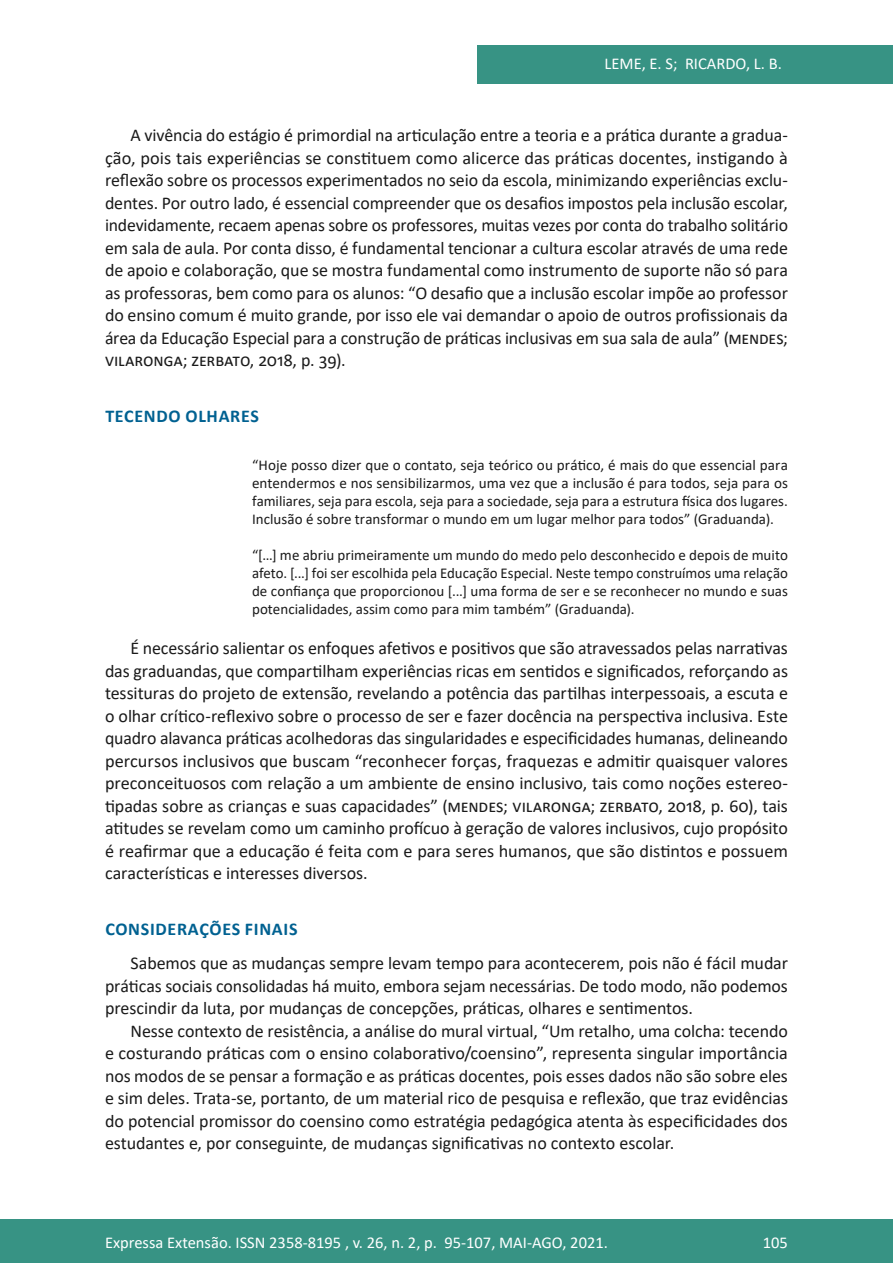
<style>
.page{position:relative;width:893px;height:1263px;background:#fff}
.page>*{position:absolute;margin:0;border:0;box-sizing:border-box;transform-origin:0 0}
.Principal_-_Texto{font:18px/22.5px "Calibri";letter-spacing:-.005em;color:#1a1a1a;text-align:justify}
.Principal_-_Intertít{font:700 18px "Calibri";letter-spacing:.04em;color:#006191}
.t1{font:16.5px "Calibri";color:#fff}
.Principal_-_Citação{font:15px/18px "Calibri";color:#1a1a1a;text-align:justify}
</style>
<div class="page">
<div style="left:477px;top:45px;width:416px;height:39px;background:#379384"></div>
<div style="left:0;top:1219px;width:893px;height:44px;background:#379384"></div>
<p class="t1" style="left:605px;top:52px;width:179px">LEME, E. S; RICARDO, L. B.</p>
<p class="Principal_-_Texto" style="left:105px;top:123px;width:684px;text-indent:26px">A vivência do estágio é primordial na articulação entre a teoria e a prática durante a gradua&shy;ção, pois tais experiências se constituem como alicerce das práticas docentes, instigando à reflexão sobre os processos experimentados no seio da escola, minimizando experiências exclu&shy;dentes. Por outro lado, é essencial compreender que os desafios impostos pela inclusão escolar, indevidamente, recaem apenas sobre os professores, muitas vezes por conta do trabalho solitário em sala de aula. Por conta disso, é fundamental tencionar a cultura escolar através de uma rede de apoio e colaboração, que se mostra fundamental como instrumento de suporte não só para as professoras, bem como para os alunos: “O desafio que a inclusão escolar impõe ao professor do ensino comum é muito grande, por isso ele vai demandar o apoio de outros profissionais da área da Educação Especial para a construção de práticas inclusivas em sua sala de aula” (MENDES; VILARONGA; ZERBATO, 2018, p. 39).</p>
<p class="Principal_-_Intertít" style="left:105px;top:403px;width:155px">TECENDO OLHARES</p>
<p class="Principal_-_Citação" style="left:252px;top:455px;width:537px">“Hoje posso dizer que o contato, seja teórico ou prático, é mais do que essencial para entendermos e nos sensibilizarmos, uma vez que a inclusão é para todos, seja para os familiares, seja para escola, seja para a sociedade, seja para a estrutura física dos lugares.<br>Inclusão é sobre transformar o mundo em um lugar melhor para todos” (Graduanda).</p>
<p class="Principal_-_Citação" style="left:252px;top:545px;width:537px">“[…] me abriu primeiramente um mundo do medo pelo desconhecido e depois de muito afeto. [...] foi ser escolhida pela Educação Especial. Neste tempo construímos uma relação de confiança que proporcionou [...] uma forma de ser e se reconhecer no mundo e suas potencialidades, assim como para mim também” (Graduanda).</p>
<p class="Principal_-_Texto" style="left:105px;top:636px;width:684px;text-indent:26px">É necessário salientar os enfoques afetivos e positivos que são atravessados pelas narrativas das graduandas, que compartilham experiências ricas em sentidos e significados, reforçando as tessituras do projeto de extensão, revelando a potência das partilhas interpessoais, a escuta e o olhar crítico-reflexivo sobre o processo de ser e fazer docência na perspectiva inclusiva. Este quadro alavanca práticas acolhedoras das singularidades e especificidades humanas, delineando percursos inclusivos que buscam “reconhecer forças, fraquezas e admitir quaisquer valores preconceituosos com relação a um ambiente de ensino inclusivo, tais como noções estereo&shy;tipadas sobre as crianças e suas capacidades” (MENDES; VILARONGA; ZERBATO, 2018, p. 60), tais atitudes se revelam como um caminho profícuo à geração de valores inclusivos, cujo propósito é reafirmar que a educação é feita com e para seres humanos, que são distintos e possuem características e interesses diversos.</p>
<p class="Principal_-_Intertít" style="left:105px;top:916px;width:194px">CONSIDERAÇÕES FINAIS</p>
<p class="Principal_-_Texto" style="left:105px;top:951px;width:685px;text-indent:26px">Sabemos que as mudanças sempre levam tempo para acontecerem, pois não é fácil mudar práticas sociais consolidadas há muito, embora sejam necessárias. De todo modo, não podemos prescindir da luta, por mudanças de concepções, práticas, olhares e sentimentos.</p>
<p class="Principal_-_Texto" style="left:105px;top:1019px;width:685px;text-indent:26px">Nesse contexto de resistência, a análise do mural virtual, “Um retalho, uma colcha: tecendo e costurando práticas com o ensino colaborativo/coensino”, representa singular importância nos modos de se pensar a formação e as práticas docentes, pois esses dados não são sobre eles e sim deles. Trata-se, portanto, de um material rico de pesquisa e reflexão, que traz evidências do potencial promissor do coensino como estratégia pedagógica atenta às especificidades dos estudantes e, por conseguinte, de mudanças significativas no contexto escolar.</p>
<p class="t1" style="left:105px;top:1230px;width:504px">Expressa Extensão. ISSN 2358-8195 , v. 26, n. 2, p. 95-107, MAI-AGO, 2021.</p>
<p class="t1" style="left:763px;top:1230px;width:27px">105</p>
</div>
